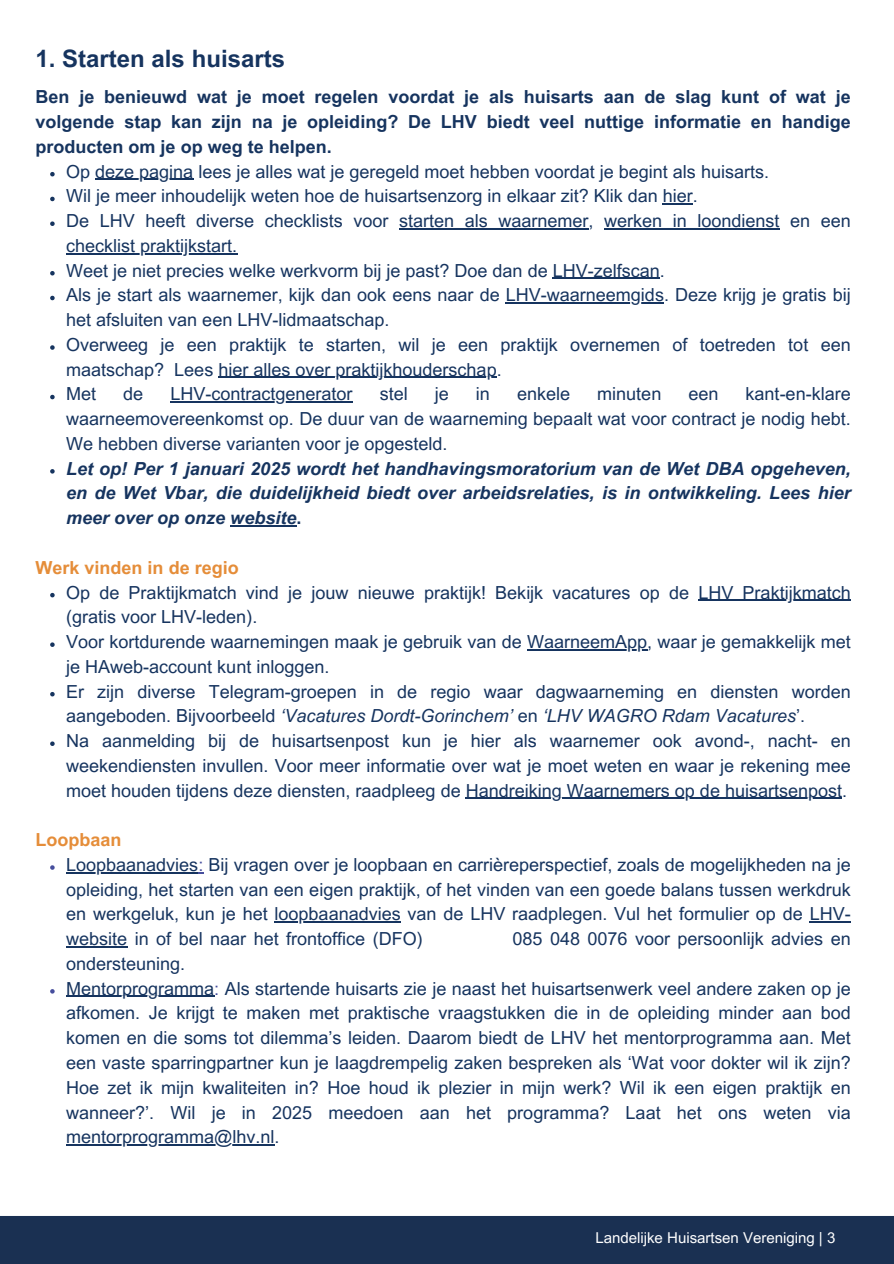
<style>
.page{position:relative;width:894px;height:1264px;background:#fff}
.page>*{position:absolute;margin:0;border:0;box-sizing:border-box;transform-origin:0 0}
.t1{font:700 24px "Arial MT Pro";color:#16345f}
.t2{font:18px/24.8px "Arial MT Pro";color:#16345f}
.t3{font:italic 700 18px/24.8px "Arial MT Pro";color:#16345f;text-align:justify}
.t4{font:700 18px/24.8px "Arial MT Pro";color:#16345f;text-align:justify}
.t5{font:700 18px "Arial MT Pro";color:#e58d39}
.t6{font:15px "Arial MT Pro";color:#fff}
.s1{font-style:normal}
.s2{font-style:italic}
.s3{font-weight:700;color:#e58d39}
.s4{color:#464e9d}
</style>
<div class="page">
<svg style="left:50px;top:172px;width:5px;height:4px"></svg>
<hr style="left:95px;top:179px;width:98px;height:1px;background:#16345f">
<svg style="left:50px;top:197px;width:5px;height:4px"></svg>
<hr style="left:662px;top:203px;width:30px;height:1px;background:#16345f">
<svg style="left:50px;top:221px;width:5px;height:5px"></svg>
<hr style="left:399px;top:228px;width:189px;height:1px;background:#16345f">
<hr style="left:604px;top:228px;width:175px;height:1px;background:#16345f">
<hr style="left:66px;top:253px;width:171px;height:1px;background:#16345f">
<svg style="left:50px;top:271px;width:5px;height:4px"></svg>
<hr style="left:552px;top:278px;width:107px;height:1px;background:#16345f">
<svg style="left:50px;top:296px;width:5px;height:4px"></svg>
<hr style="left:505px;top:302px;width:158px;height:1px;background:#16345f">
<svg style="left:50px;top:345px;width:5px;height:5px"></svg>
<hr style="left:218px;top:377px;width:278px;height:1px;background:#16345f">
<svg style="left:50px;top:395px;width:5px;height:4px"></svg>
<hr style="left:170px;top:401px;width:182px;height:1px;background:#16345f">
<svg style="left:50px;top:469px;width:5px;height:4px"></svg>
<hr style="left:230px;top:525px;width:66px;height:1px;background:#16345f">
<svg style="left:50px;top:593px;width:5px;height:4px"></svg>
<hr style="left:698px;top:599px;width:152px;height:1px;background:#16345f">
<svg style="left:50px;top:642px;width:5px;height:5px"></svg>
<hr style="left:527px;top:649px;width:120px;height:1px;background:#16345f">
<svg style="left:50px;top:692px;width:5px;height:4px"></svg>
<svg style="left:50px;top:741px;width:5px;height:5px"></svg>
<hr style="left:465px;top:797px;width:376px;height:1px;background:#16345f">
<svg style="left:50px;top:865px;width:5px;height:4px"></svg>
<hr style="left:66px;top:872px;width:132px;height:1px;background:#16345f">
<hr style="left:274px;top:921px;width:126px;height:1px;background:#16345f">
<hr style="left:809px;top:921px;width:41px;height:1px;background:#16345f">
<hr style="left:66px;top:946px;width:61px;height:1px;background:#16345f">
<svg style="left:50px;top:989px;width:5px;height:4px"></svg>
<hr style="left:66px;top:995px;width:148px;height:1px;background:#16345f">
<hr style="left:66px;top:1144px;width:208px;height:1px;background:#16345f">
<div style="left:0;top:1216px;width:893px;height:47px;background:#1a3052"></div>
<h1 class="t1" style="left:35px;top:45px;width:251px">1. Starten als huisarts</h1>
<p class="t4" style="left:35px;top:85px;width:816px">Ben je benieuwd wat je moet regelen voordat je als huisarts aan de slag kunt of wat je volgende stap kan zijn na je opleiding? De LHV biedt veel nuttige informatie en handige producten om je op weg te helpen.</p>
<p class="t2" style="left:66px;top:160px;width:785px">Op deze pagina lees je alles wat je geregeld moet hebben voordat je begint als huisarts.<br>Wil je meer inhoudelijk weten hoe de huisartsenzorg in elkaar zit? Klik dan hier.<br>De LHV heeft diverse checklists voor starten als waarnemer, werken in loondienst en een checklist praktijkstart.<br>Weet je niet precies welke werkvorm bij je past? Doe dan de LHV-zelfscan.<br>Als je start als waarnemer, kijk dan ook eens naar de LHV-waarneemgids. Deze krijg je gratis bij het afsluiten van een LHV-lidmaatschap.<br>Overweeg je een praktijk te starten, wil je een praktijk overnemen of toetreden tot een maatschap? Lees hier alles over praktijkhouderschap.<br>Met</p>
<p class="t2" style="left:66px;top:382px;width:785px;text-align:justify;text-indent:679px">kant-en-klare waarneemovereenkomst op. De duur van de waarneming bepaalt wat voor contract je nodig hebt.<br>We hebben diverse varianten voor je opgesteld.</p>
<p class="t3" style="left:66px;top:456px;width:785px">Let op! Per 1 januari 2025 wordt het handhavingsmoratorium van de Wet DBA opgeheven, en de Wet Vbar, die duidelijkheid biedt over arbeidsrelaties, is in ontwikkeling. Lees hier meer over op onze website<span class="s1">.</span></p>
<p class="t5" style="left:35px;top:557px;width:205px">Werk vinden in de regio</p>
<p class="t2" style="left:66px;top:580px;width:785px">Op de Praktijkmatch vind je jouw nieuwe praktijk! Bekijk vacatures op de LHV Praktijkmatch (gratis voor LHV-leden).<br>Voor kortdurende waarnemingen maak je gebruik van de WaarneemApp, waar je gemakkelijk met je HAweb-account kunt inloggen.<br>Er zijn diverse Telegram-groepen in de regio waar dagwaarneming en diensten worden aangeboden. Bijvoorbeeld <span class="s2">‘Vacatures Dordt-Gorinchem’</span> en <span class="s2">‘LHV WAGRO Rdam Vacatures</span>’.<br>Na aanmelding bij de huisartsenpost kun je hier als waarnemer ook avond-, nacht- en weekendiensten invullen. Voor meer informatie over wat je moet weten en waar je rekening mee moet houden tijdens deze diensten, raadpleeg de Handreiking Waarnemers op de huisartsenpost.</p>
<p class="t2" style="left:66px;top:828px;width:785px;text-indent:-31px"><span class="s3">Loopbaan<br></span>Loopbaanadvies<span class="s4">:</span> Bij vragen over je loopbaan en carrièreperspectief, zoals de mogelijkheden na je opleiding, het starten van een eigen praktijk, of het vinden van een goede balans tussen werkdruk en werkgeluk, kun je het loopbaanadvies van de LHV raadplegen. Vul het formulier op de LHV&shy;website in of bel naar het frontoffice (DFO)</p>
<p class="t2" style="left:123px;top:382px;width:22px">de</p>
<p class="t2" style="left:170px;top:382px;width:184px">LHV-contractgenerator</p>
<p class="t2" style="left:379px;top:382px;width:30px">stel</p>
<p class="t2" style="left:435px;top:382px;width:16px">je</p>
<p class="t2" style="left:476px;top:382px;width:16px">in</p>
<p class="t2" style="left:517px;top:382px;width:55px">enkele</p>
<p class="t2" style="left:597px;top:382px;width:66px">minuten</p>
<p class="t2" style="left:688px;top:382px;width:32px">een</p>
<p class="t2" style="left:512px;top:927px;width:339px">085 048 0076 voor persoonlijk advies en</p>
<p class="t2" style="left:66px;top:952px;width:785px">ondersteuning.<br>Mentorprogramma<span class="s4">:</span> Als startende huisarts zie je naast het huisartsenwerk veel andere zaken op je afkomen. Je krijgt te maken met praktische vraagstukken die in de opleiding minder aan bod komen en die soms tot dilemma’s leiden. Daarom biedt de LHV het mentorprogramma aan. Met een vaste sparringpartner kun je laagdrempelig zaken bespreken als ‘Wat voor dokter wil ik zijn?<br>Hoe zet ik mijn kwaliteiten in? Hoe houd ik plezier in mijn werk? Wil ik een eigen praktijk en wanneer?’. Wil je in 2025 meedoen aan het programma? Laat het ons weten via mentorprogramma@lhv.nl.</p>
<p class="t6" style="left:595px;top:1229px;width:241px">Landelijke Huisartsen Vereniging | 3</p>
</div>
